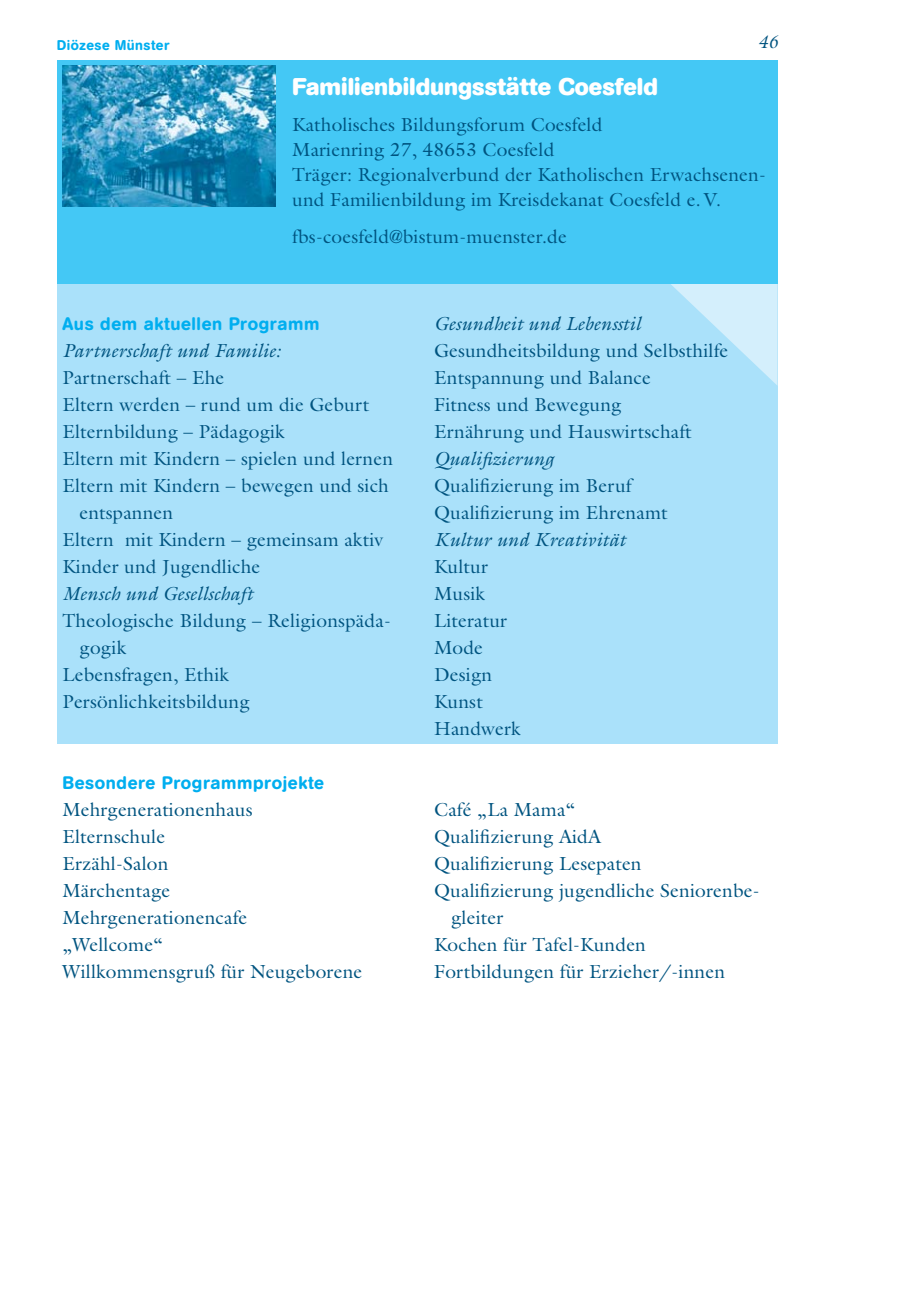
<style>
.page{position:relative;width:908px;height:1304px;background:#fff}
.page>*{position:absolute;margin:0;border:0;box-sizing:border-box;transform-origin:0 0}
.t1{font:700 24px "AG Book Rounded BQ";color:#fff}
.t2{font:19px/27px "Galliard";letter-spacing:.01em;color:#005480}
.t3{font:italic 19px "Galliard";letter-spacing:.005em;color:#005480}
.t4{font:500 18px "AG Book Rounded BQ";letter-spacing:.035em;color:#00aeef}
.t5{font:italic 18px "Galliard";color:#005480}
.t6{font:500 14px "AG Book Rounded BQ";letter-spacing:.035em;color:#00aeef}
</style>
<div class="page">
<div style="left:57px;top:281px;width:720px;height:463px;background:#aae1fa"></div>
<svg style="left:666px;top:283px;width:111px;height:102px"></svg>
<div style="left:57px;top:60px;width:720px;height:223px;background:#44c8f5"></div>
<img style="left:62px;top:65px;width:213px;height:142px">
<p class="t6" style="left:57px;top:40px;width:114px">Diözese Münster</p>
<p class="t5" style="left:757px;top:35px;width:21px">46</p>
<p class="t1" style="left:292px;top:77px;width:367px">Familienbildungsstätte Coesfeld</p>
<p class="t2" style="left:292px;top:114px;width:475px;line-height:25px">Katholisches Bildungsforum Coesfeld<br>Marienring 27, 48653 Coesfeld<br>Träger: Regionalverbund der Katholischen Erwachsenen&shy;und Familienbildung im Kreisdekanat Coesfeld e. V.</p>
<p class="t2" style="left:292px;top:224px;width:276px">fbs-coesfeld@bistum-muenster.de</p>
<p class="t4" style="left:62px;top:316px;width:258px">Aus dem aktuellen Programm</p>
<p class="t3" style="left:62px;top:343px;width:220px">Partnerschaft und Familie:</p>
<p class="t2" style="left:62px;top:366px;width:163px">Partnerschaft – Ehe</p>
<p class="t2" style="left:62px;top:393px;width:308px">Eltern werden – rund um die Geburt</p>
<p class="t2" style="left:62px;top:420px;width:224px">Elternbildung – Pädagogik</p>
<p class="t2" style="left:62px;top:447px;width:332px">Eltern mit Kindern – spielen und lernen</p>
<p class="t2" style="left:62px;top:474px;width:328px">Eltern mit Kindern – bewegen und sich</p>
<p class="t2" style="left:79px;top:501px;width:95px">entspannen</p>
<p class="t2" style="left:62px;top:528px;width:322px">Eltern mit Kindern – gemeinsam aktiv</p>
<p class="t2" style="left:62px;top:555px;width:199px">Kinder und Jugendliche</p>
<p class="t3" style="left:62px;top:586px;width:192px">Mensch und Gesellschaft</p>
<p class="t2" style="left:62px;top:609px;width:330px">Theologische Bildung – Religionspäda-</p>
<p class="t2" style="left:79px;top:636px;width:48px">gogik</p>
<p class="t2" style="left:62px;top:663px;width:168px">Lebensfragen, Ethik</p>
<p class="t2" style="left:62px;top:690px;width:189px">Persönlichkeitsbildung</p>
<p class="t3" style="left:434px;top:316px;width:208px">Gesundheit und Lebensstil</p>
<p class="t2" style="left:434px;top:339px;width:295px">Gesundheitsbildung und Selbsthilfe<br>Entspannung und Balance<br>Fitness und Bewegung<br>Ernährung und Hauswirtschaft</p>
<p class="t3" style="left:434px;top:451px;width:121px">Qualifizierung</p>
<p class="t2" style="left:434px;top:474px;width:235px">Qualifizierung im Beruf<br>Qualifizierung im Ehrenamt</p>
<p class="t3" style="left:434px;top:532px;width:193px">Kultur und Kreativität</p>
<p class="t2" style="left:434px;top:555px;width:88px">Kultur<br>Musik<br>Literatur<br>Mode<br>Design<br>Kunst<br>Handwerk</p>
<p class="t4" style="left:62px;top:775px;width:263px">Besondere Programmprojekte</p>
<p class="t2" style="left:62px;top:798px;width:301px">Mehrgenerationenhaus<br>Elternschule<br>Erzähl-Salon<br>Märchentage<br>Mehrgenerationencafe<br>„Wellcome“<br>Willkommensgruß für Neugeborene</p>
<p class="t2" style="left:434px;top:798px;width:143px">Café „La Mama“</p>
<p class="t2" style="left:434px;top:825px;width:168px">Qualifizierung AidA</p>
<p class="t2" style="left:434px;top:852px;width:209px">Qualifizierung Lesepaten</p>
<p class="t2" style="left:434px;top:879px;width:327px">Qualifizierung jugendliche Seniorenbe-</p>
<p class="t2" style="left:451px;top:906px;width:54px">gleiter</p>
<p class="t2" style="left:434px;top:933px;width:213px">Kochen für Tafel-Kunden</p>
<p class="t2" style="left:434px;top:960px;width:292px">Fortbildungen für Erzieher/-innen</p>
</div>
